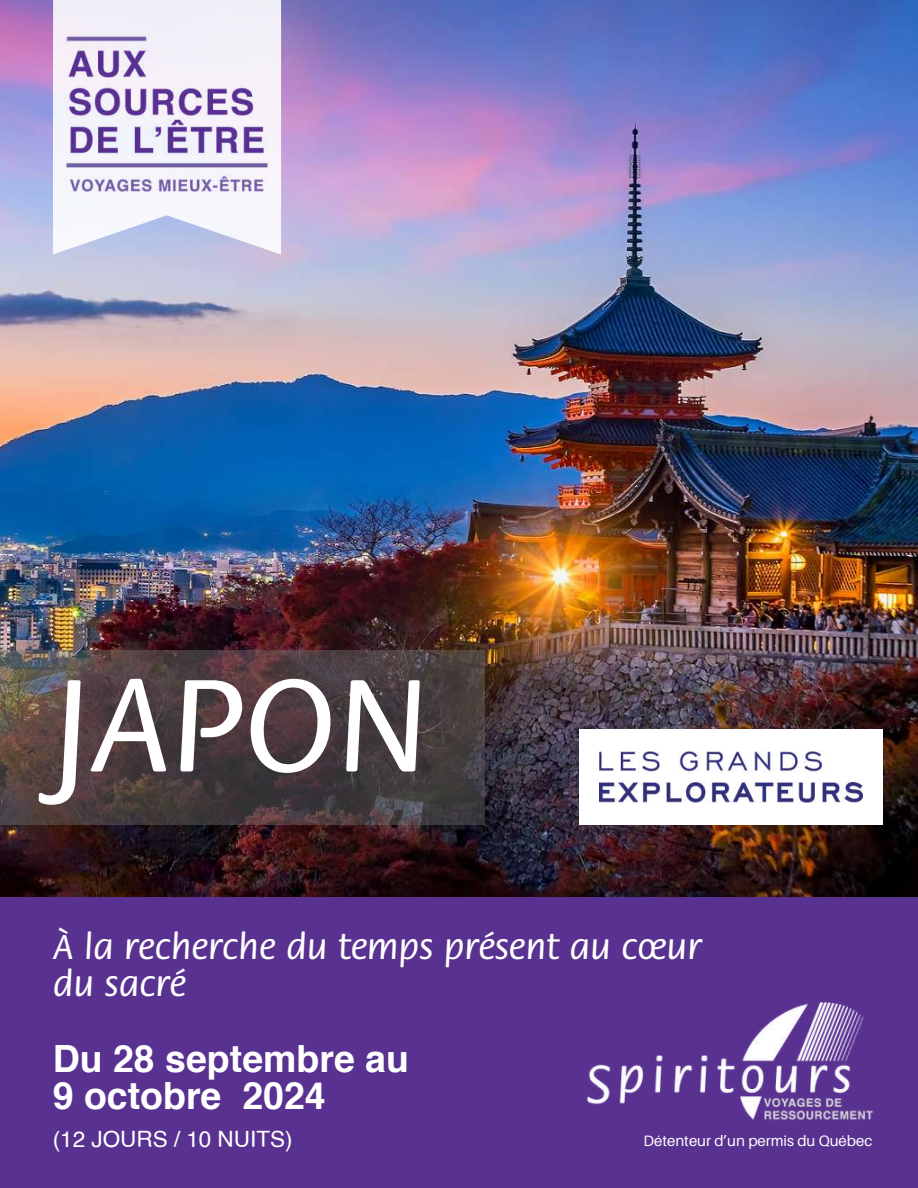
<style>
.page{position:relative;width:918px;height:1188px;background:#fff}
.page>*{position:absolute;margin:0;border:0;box-sizing:border-box;transform-origin:0 0}
.t1{font:500 144.75px "Flora Std";color:#fff}
.t2{font:500 37.5px/37.2px "Flora Std";color:#fff}
.t3{font:700 37.5px/37.2px "Helvetica";color:#fff}
.t4{font:22.5px "Helvetica";color:#fff}
.t5{font:15px "Aileron";color:#fff}
</style>
<div class="page">
<div style="left:0;top:897px;width:918px;height:291px;background:#552d8e"></div>
<img style="left:586px;top:1001px;width:288px;height:121px">
<img style="left:0;top:0;width:918px;height:896px">
<svg style="left:53px;top:209px;width:228px;height:46px;fill:#f5f6fb"></svg>
<img style="left:53px;top:0;width:228px;height:209px">
<svg style="left:0;top:650px;width:484px;height:175px;background:#4c3f40"></svg>
<div style="left:579px;top:729px;width:303px;height:96px;background:#fff"></div>
<img style="left:600px;top:752px;width:262px;height:50px">
<h1 class="t1" style="left:53px;top:665px;width:377px">JAPON</h1>
<p class="t2" style="left:53px;top:932px;width:650px">À la recherche du temps présent au cœur du sacré</p>
<p class="t3" style="left:53px;top:1043px;width:358px">Du 28 septembre au<br>9 octobre 2024</p>
<p class="t4" style="left:53px;top:1130px;width:241px">(12 JOURS / 10 NUITS)</p>
<p class="t5" style="left:644px;top:1131px;width:230px">Détenteur d’un permis du Québec</p>
</div>
